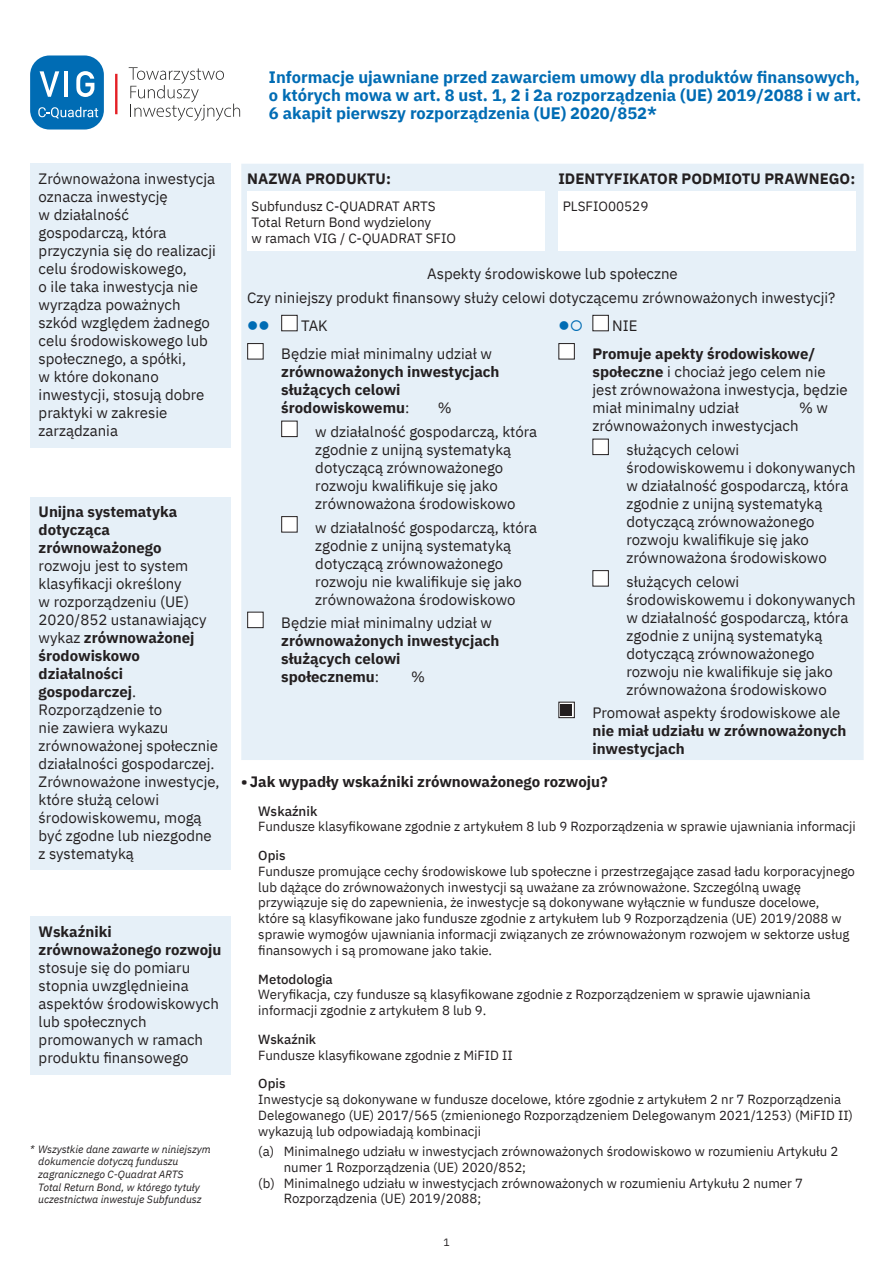
<style>
.page{position:relative;width:893px;height:1263px;background:#fff}
.page>*{position:absolute;margin:0;border:0;box-sizing:border-box;transform-origin:0 0}
.wcięte{font:700 16.5px/18px "IBM Plex Sans";color:#006cb4;text-align:justify}
.TYTUŁ{font:15px/18px "IBM Plex Sans";color:#231f20}
.t1{font:700 15px/18px "IBM Plex Sans";color:#231f20}
.t2{font:13.5px/16.4px "IBM Plex Sans";color:#231f20}
.Arial_8_narrow{font:500 13.5px "IBM Plex Sans";color:#231f20}
.Arial_8_narrow-2{font:13.2px/15.9px "IBM Plex Sans";color:#231f20}
.Arial_8_narrow-3{font:500 13.2px "IBM Plex Sans";color:#231f20}
.TYTUŁ-2{font:italic 10.5px/12.6px "IBM Plex Sans";color:#231f20}
.t3{font:10.5px "IBM Plex Sans";color:#231f20}
.s1{font-weight:700}
.s2{font-weight:400}
</style>
<div class="page">
<div style="left:30px;top:55px;width:74px;height:75px;background:#006cb4;border-radius:19px"></div>
<svg style="left:38px;top:107px;width:60px;height:12px"></svg>
<svg style="left:40px;top:71px;width:19px;height:26px"></svg>
<hr style="left:64px;top:71px;width:4px;height:26px;background:#fff">
<svg style="left:76px;top:71px;width:18px;height:26px"></svg>
<hr style="left:115px;top:74px;width:2px;height:40px;background:#e41f25">
<svg style="left:129px;top:67px;width:111px;height:54px"></svg>
<div style="left:241px;top:164px;width:623px;height:596px;background:#e6f0f8"></div>
<div style="left:247px;top:191px;width:298px;height:60px;background:#fff"></div>
<div style="left:558px;top:191px;width:298px;height:60px;background:#fff"></div>
<div style="left:282px;top:315px;width:15px;height:16px;background:#fff"></div>
<div style="left:281px;top:315px;width:17px;height:16px;border:1px solid #231f20"></div>
<div style="left:593px;top:315px;width:15px;height:16px;background:#fff"></div>
<div style="left:592px;top:315px;width:17px;height:16px;border:1px solid #231f20"></div>
<div style="left:248px;top:344px;width:15px;height:15px;background:#fff"></div>
<div style="left:247px;top:343px;width:17px;height:16px;border:1px solid #231f20"></div>
<div style="left:282px;top:421px;width:15px;height:16px;background:#fff"></div>
<div style="left:281px;top:421px;width:17px;height:16px;border:1px solid #231f20"></div>
<div style="left:282px;top:517px;width:15px;height:15px;background:#fff"></div>
<div style="left:281px;top:516px;width:17px;height:16px;border:1px solid #231f20"></div>
<div style="left:248px;top:612px;width:15px;height:16px;background:#fff"></div>
<div style="left:247px;top:612px;width:17px;height:16px;border:1px solid #231f20"></div>
<div style="left:559px;top:344px;width:15px;height:15px;background:#fff"></div>
<div style="left:558px;top:343px;width:17px;height:16px;border:1px solid #231f20"></div>
<div style="left:593px;top:439px;width:15px;height:16px;background:#fff"></div>
<div style="left:592px;top:439px;width:17px;height:16px;border:1px solid #231f20"></div>
<div style="left:593px;top:571px;width:15px;height:15px;background:#fff"></div>
<div style="left:592px;top:570px;width:17px;height:16px;border:1px solid #231f20"></div>
<svg style="left:560px;top:704px;width:13px;height:12px"></svg>
<div style="left:558px;top:702px;width:17px;height:16px;border:1px solid #231f20"></div>
<div style="left:30px;top:164px;width:200px;height:284px;background:#e6f0f8"></div>
<div style="left:30px;top:497px;width:200px;height:373px;background:#e6f0f8"></div>
<div style="left:30px;top:916px;width:200px;height:158px;background:#e6f0f8"></div>
<div style="left:561px;top:704px;width:11px;height:11px;background:#231f20"></div>
<svg style="left:249px;top:321px;width:19px;height:9px"></svg>
<svg style="left:560px;top:320px;width:22px;height:11px"></svg>
<p class="TYTUŁ" style="left:39px;top:168px;width:179px">Zrównoważona inwestycja oznacza inwestycję<br>w działalność gospodarczą, która przyczynia się do realizacji celu środowiskowego,<br>o ile taka inwestycja nie wyrządza poważnych szkód względem żadnego celu środowiskowego lub społecznego, a spółki,<br>w które dokonano inwestycji, stosują dobre praktyki w zakresie zarządzania</p>
<p class="TYTUŁ" style="left:39px;top:501px;width:182px"><span class="s1">Unijna systematyka dotycząca zrównoważonego<br></span>rozwoju jest to system klasyfikacji określony<br>w rozporządzeniu (UE)<br>2020/852 ustanawiający wykaz <span class="s1">zrównoważonej środowiskowo działalności gospodarczej</span>.<br>Rozporządzenie to<br>nie zawiera wykazu zrównoważonej społecznie działalności gospodarczej.<br>Zrównoważone inwestycje, które służą celowi środowiskowemu, mogą być zgodne lub niezgodne z systematyką</p>
<p class="TYTUŁ" style="left:39px;top:921px;width:184px"><span class="s1">Wskaźniki zrównoważonego rozwoju </span>stosuje się do pomiaru stopnia uwzględnieina aspektów środowiskowych lub społecznych promowanych w ramach produktu finansowego</p>
<p class="TYTUŁ-2" style="left:38px;top:1142px;width:174px;text-indent:-9px">* Wszystkie dane zawarte w niniejszym dokumencie dotyczą funduszu zagranicznego C-Quadrat ARTS<br>Total Return Bond, w którego tytuły uczestnictwa inwestuje Subfundusz</p>
<p class="wcięte" style="left:269px;top:66px;width:594px">Informacje ujawniane przed zawarciem umowy dla produktów finansowych, o których mowa w art. 8 ust. 1, 2 i 2a rozporządzenia (UE) 2019/2088 i w art.<br>6 akapit pierwszy rozporządzenia (UE) 2020/852*</p>
<p class="t1" style="left:247px;top:168px;width:145px">NAZWA PRODUKTU:</p>
<p class="t2" style="left:252px;top:197px;width:206px">Subfundusz C-QUADRAT ARTS<br>Total Return Bond wydzielony<br>w ramach VIG / C-QUADRAT SFIO</p>
<p class="t1" style="left:558px;top:168px;width:298px">IDENTYFIKATOR PODMIOTU PRAWNEGO:</p>
<p class="t2" style="left:563px;top:196px;width:87px">PLSFIO00529</p>
<p class="TYTUŁ" style="left:427px;top:264px;width:252px">Aspekty środowiskowe lub społeczne</p>
<p class="TYTUŁ" style="left:247px;top:287px;width:590px">Czy niniejszy produkt finansowy służy celowi dotyczącemu zrównoważonych inwestycji?</p>
<p class="TYTUŁ" style="left:301px;top:316px;width:28px">TAK</p>
<p class="TYTUŁ" style="left:612px;top:316px;width:27px">NIE</p>
<p class="t1" style="left:281px;top:344px;width:220px"><span class="s2">Będzie miał minimalny udział w </span>zrównoważonych inwestycjach służących celowi środowiskowemu<span class="s2">:</span></p>
<p class="TYTUŁ" style="left:592px;top:344px;width:257px"><span class="s1">Promuje apekty środowiskowe/ społeczne</span> i chociaż jego celem nie jest zrównoważona inwestycja, będzie miał minimalny udział</p>
<p class="TYTUŁ" style="left:799px;top:398px;width:30px">% w</p>
<p class="TYTUŁ" style="left:438px;top:398px;width:15px">%</p>
<p class="TYTUŁ" style="left:315px;top:421px;width:223px">w działalność gospodarczą, która zgodnie z unijną systematyką dotyczącą zrównoważonego rozwoju kwalifikuje się jako zrównoważona środowiskowo</p>
<p class="TYTUŁ" style="left:315px;top:517px;width:223px">w działalność gospodarczą, która zgodnie z unijną systematyką dotyczącą zrównoważonego rozwoju nie kwalifikuje się jako zrównoważona środowiskowo</p>
<p class="t1" style="left:281px;top:612px;width:220px"><span class="s2">Będzie miał minimalny udział w </span>zrównoważonych inwestycjach służących celowi społecznemu<span class="s2">:</span></p>
<p class="TYTUŁ" style="left:592px;top:416px;width:208px">zrównoważonych inwestycjach</p>
<p class="TYTUŁ" style="left:626px;top:439px;width:231px">służących celowi środowiskowemu i dokonywanych w działalność gospodarczą, która zgodnie z unijną systematyką dotyczącą zrównoważonego rozwoju kwalifikuje się jako zrównoważona środowiskowo</p>
<p class="TYTUŁ" style="left:626px;top:571px;width:231px">służących celowi środowiskowemu i dokonywanych w działalność gospodarczą, która zgodnie z unijną systematyką dotyczącą zrównoważonego rozwoju nie kwalifikuje się jako zrównoważona środowiskowo</p>
<p class="t1" style="left:592px;top:702px;width:256px"><span class="s2">Promował aspekty środowiskowe ale </span>nie miał udziału w zrównoważonych inwestycjach</p>
<p class="t1" style="left:241px;top:771px;width:368px">•Jak wypadły wskaźniki zrównoważonego rozwoju?</p>
<p class="Arial_8_narrow" style="left:258px;top:800px;width:61px">Wskaźnik</p>
<p class="Arial_8_narrow-2" style="left:258px;top:818px;width:599px">Fundusze klasyfikowane zgodnie z artykułem 8 lub 9 Rozporządzenia w sprawie ujawniania informacji</p>
<p class="Arial_8_narrow-3" style="left:258px;top:845px;width:29px">Opis</p>
<p class="Arial_8_narrow-2" style="left:258px;top:862px;width:598px">Fundusze promujące cechy środowiskowe lub społeczne i przestrzegające zasad ładu korporacyjnego lub dążące do zrównoważonych inwestycji są uważane za zrównoważone. Szczególną uwagę przywiązuje się do zapewnienia, że inwestycje są dokonywane wyłącznie w fundusze docelowe,<br>które są klasyfikowane jako fundusze zgodnie z artykułem lub 9 Rozporządzenia (UE) 2019/2088 w sprawie wymogów ujawniania informacji związanych ze zrównoważonym rozwojem w sektorze usług finansowych i są promowane jako takie.</p>
<p class="Arial_8_narrow-3" style="left:258px;top:969px;width:76px">Metodologia</p>
<p class="Arial_8_narrow-2" style="left:258px;top:986px;width:554px">Weryfikacja, czy fundusze są klasyfikowane zgodnie z Rozporządzeniem w sprawie ujawniania informacji zgodnie z artykułem 8 lub 9.</p>
<p class="Arial_8_narrow-3" style="left:258px;top:1029px;width:59px">Wskaźnik</p>
<p class="Arial_8_narrow-2" style="left:258px;top:1046px;width:256px">Fundusze klasyfikowane zgodnie z MiFID II</p>
<p class="Arial_8_narrow-3" style="left:258px;top:1073px;width:29px">Opis</p>
<p class="Arial_8_narrow-2" style="left:258px;top:1090px;width:596px">Inwestycje są dokonywane w fundusze docelowe, które zgodnie z artykułem 2 nr 7 Rozporządzenia<br>Delegowanego (UE) 2017/565 (zmienionego Rozporządzeniem Delegowanym 2021/1253) (MiFID II) wykazują lub odpowiadają kombinacji</p>
<p class="Arial_8_narrow-2" style="left:284px;top:1142px;width:556px;text-indent:-26px">(a) Minimalnego udziału w inwestycjach zrównoważonych środowiskowo w rozumieniu Artykułu 2 numer 1 Rozporządzenia (UE) 2020/852;</p>
<p class="Arial_8_narrow-2" style="left:284px;top:1174px;width:521px;text-indent:-26px">(b) Minimalnego udziału w inwestycjach zrównoważonych w rozumieniu Artykułu 2 numer 7<br>Rozporządzenia (UE) 2019/2088;</p>
<p class="TYTUŁ" style="left:411px;top:666px;width:15px">%</p>
<p class="t3" style="left:443px;top:1234px;width:8px">1</p>
</div>
